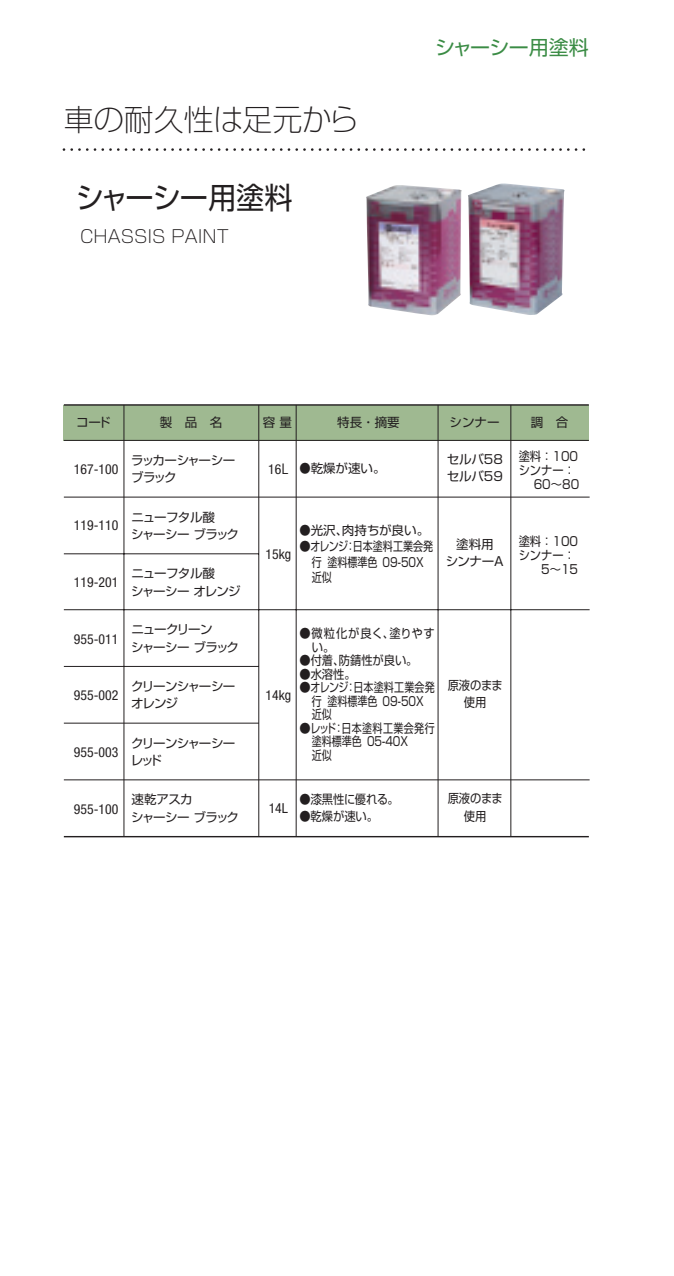
<style>
.page{position:relative;width:674px;height:1276px;background:#fff}
.page>*{position:absolute;margin:0;border:0;box-sizing:border-box;transform-origin:0 0}
.t1{font:30px "Shin Go Pr 6 Ex Light 90 pv RKSJ H";color:#231f20}
.t2{font:30px "Shin Go Pr 6 Regular 90 pv RKSJ H";letter-spacing:-.03em;color:#231f20;scale:.94 1}
.t3{font:20px "Shin Go Pr 6 Regular 90 pv RKSJ H";letter-spacing:-.03em;color:#3b8c45}
.t4{font:17.5px "Shin Go Pr 6 Ex Light 90 pv RKSJ H";letter-spacing:-.245em;color:#231f20}
.t5{font:condensed 13.75px "Helvetica Neue LT Std";color:#231f20}
.t6{font:12.5px/14.2px "Shin Go Pr 6 Regular 90 pv RKSJ H";letter-spacing:-.005em;color:#231f20;scale:.9 1}
.t7{font:12.5px/17.5px "Shin Go Pr 6 Regular 90 pv RKSJ H";letter-spacing:-.095em;color:#231f20}
.t8{font:12.5px/17.5px "Shin Go Pr 6 Regular 90 pv RKSJ H";letter-spacing:-.005em;color:#231f20}
.t9{font:12.5px/17.5px "Shin Go Pr 6 Regular 90 pv RKSJ H";letter-spacing:-.065em;color:#231f20}
.t10{font:12.5px/17.5px "Shin Go Pr 6 Regular 90 pv RKSJ H";letter-spacing:-.075em;color:#231f20}
.t11{font:12.5px/13.5px "Shin Go Pr 6 Regular 90 pv RKSJ H";letter-spacing:.075em;color:#231f20;scale:.9 1}
.t12{font:12.5px/17.5px "Shin Go Pr 6 Regular 90 pv RKSJ H";letter-spacing:-.045em;color:#231f20}
.t13{font:12.5px/17.5px "Shin Go Pr 6 Regular 90 pv RKSJ H";letter-spacing:-.08em;color:#231f20}
.s1{font-family:"Koz Go Pro Regular 90 pv RKSJ H";font-stretch:normal}
</style>
<div class="page">
<svg style="left:62px;top:148px;width:528px;height:690px"></svg>
<h1 class="t1" style="left:64px;top:95px;width:296px">車の耐久性は足元から</h1>
<h1 class="t2" style="left:76px;top:173px;width:232px">シャーシー用塗料</h1>
<h3 class="t4" style="left:78px;top:222px;width:155px">ＣＨＡＳＳＩＳ ＰＡＩＮＴ</h3>
<h2 class="t3" style="left:435px;top:31px;width:155px">シャーシー用塗料</h2>
<p class="t8" style="left:337px;top:413px;width:64px">特長・摘要</p>
<p class="t8" style="left:449px;top:413px;width:51px">シンナー</p>
<p class="t8" style="left:530px;top:413px;width:39px">調　合</p>
<p class="t6" style="left:518px;top:448px;width:69px">塗料：100シンナー：　 60～80</p>
<p class="t8" style="left:76px;top:413px;width:36px">コード</p>
<p class="t8" style="left:159px;top:413px;width:64px">製　品　名</p>
<p class="t8" style="left:263px;top:413px;width:31px">容 量</p>
<p class="t7" style="left:131px;top:450px;width:106px">ラッカーシャーシーブラック</p>
<p class="t9" style="left:131px;top:507px;width:109px">ニューフタル酸<br>シャーシー ブラック</p>
<p class="t10" style="left:131px;top:564px;width:111px">ニューフタル酸<br>シャーシー オレンジ</p>
<p class="t7" style="left:131px;top:620px;width:109px">ニュークリーン<br>シャーシー ブラック</p>
<p class="t8" style="left:446px;top:449px;width:58px">セルバ58セルバ59</p>
<p class="t6" style="left:299px;top:460px;width:97px">●乾燥が速い。</p>
<p class="t5" style="left:268px;top:461px;width:22px">16<span class="s1">L</span></p>
<p class="t5" style="left:74px;top:461px;width:46px">167-100</p>
<p class="t5" style="left:74px;top:517px;width:46px">119-110</p>
<p class="t6" style="left:299px;top:522px;width:146px">●光沢、肉持ちが良い。</p>
<p class="t6" style="left:312px;top:537px;width:136px;line-height:15.5px;text-indent:-13px">●オレンジ：日本塗料工業会発行塗料標準色 09-50X近似</p>
<p class="t6" style="left:518px;top:533px;width:68px">塗料：100シンナー：　 5～15</p>
<p class="t8" style="left:445px;top:534px;width:59px;text-align:center">塗料用<br>シンナーA</p>
<p class="t5" style="left:265px;top:546px;width:27px">15kg</p>
<p class="t5" style="left:74px;top:574px;width:46px">119-201</p>
<p class="t11" style="left:312px;top:626px;width:138px;text-indent:-12px">●微粒化が良く、塗りやすい。</p>
<p class="t6" style="left:299px;top:652px;width:133px">●付着、防錆性が良い。</p>
<p class="t6" style="left:299px;top:666px;width:64px">●水溶性。</p>
<p class="t6" style="left:312px;top:680px;width:138px;line-height:13.5px;text-indent:-12px">●オレンジ：日本塗料工業会発行塗料標準色 09-50X近似</p>
<p class="t6" style="left:312px;top:720px;width:138px;line-height:13.5px;text-indent:-12px">●レッド：日本塗料工業会発行塗料標準色 05-40X<br>近似</p>
<p class="t5" style="left:74px;top:631px;width:46px">955-011</p>
<p class="t13" style="left:131px;top:676px;width:106px">クリーンシャーシーオレンジ</p>
<p class="t6" style="left:447px;top:675px;width:63px;line-height:17.5px;text-align:center">原液のまま使用</p>
<p class="t7" style="left:131px;top:733px;width:106px">クリーンシャーシーレッド</p>
<p class="t5" style="left:268px;top:800px;width:21px">14L</p>
<p class="t5" style="left:265px;top:687px;width:27px">14kg</p>
<p class="t5" style="left:74px;top:687px;width:46px">955-002</p>
<p class="t5" style="left:74px;top:744px;width:46px">955-003</p>
<p class="t6" style="left:447px;top:789px;width:63px;line-height:17.5px;text-align:center">原液のまま使用</p>
<p class="t12" style="left:131px;top:790px;width:109px">速乾アスカ<br>シャーシー ブラック</p>
<p class="t6" style="left:299px;top:791px;width:112px">●漆黒性に優れる。</p>
<p class="t5" style="left:74px;top:801px;width:46px">955-100</p>
<p class="t6" style="left:299px;top:808px;width:89px">●乾燥が速い。</p>
</div>
